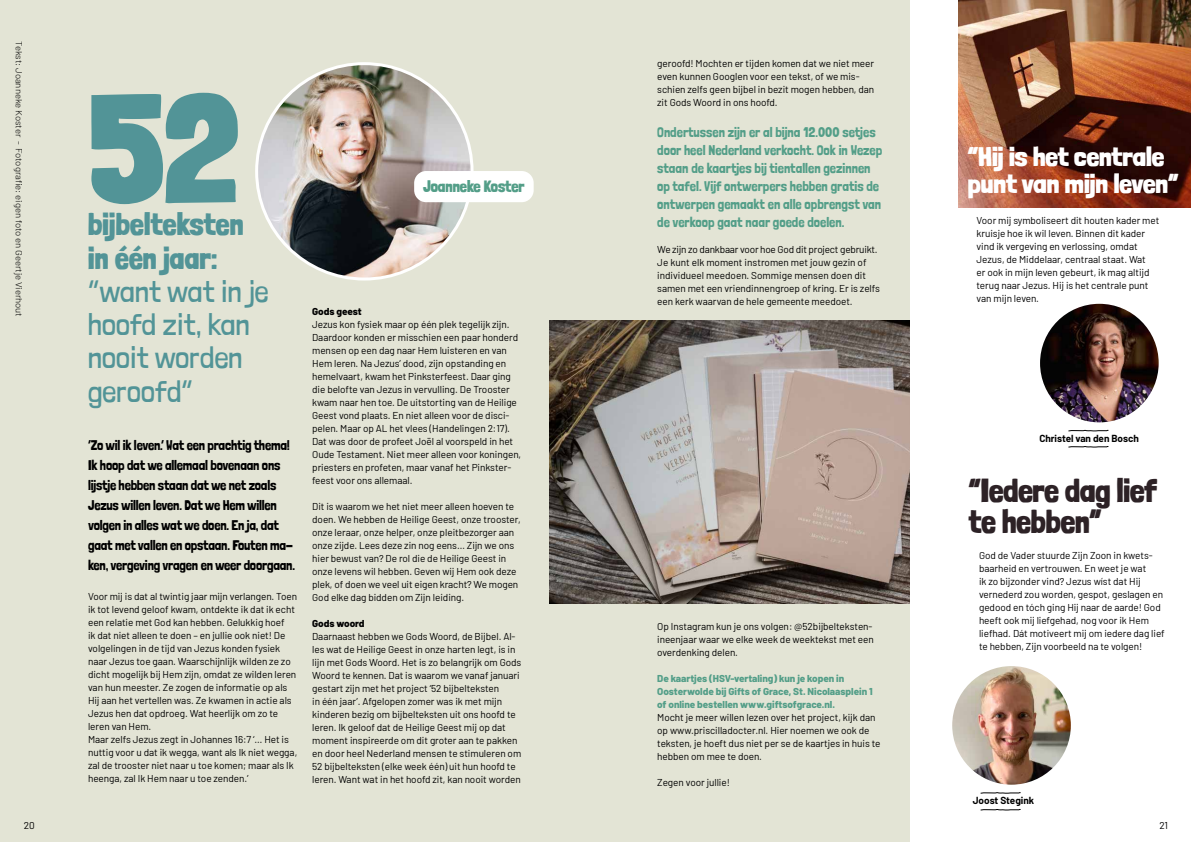
<style>
.page{position:relative;width:1191px;height:842px;background:#fff}
.page>*{position:absolute;margin:0;border:0;box-sizing:border-box;transform-origin:0 0}
.t1{font:900 152.5px "Londrina Solid";color:#529497}
.t2{font:900 32.2px/31.1px "Londrina Solid";color:#2d2226}
.t3{font:300 30.5px/33.3px "Londrina Solid";letter-spacing:.01em;color:#529497}
.t4{font:900 30.5px/33.3px "Londrina Solid";letter-spacing:.01em;color:#529497}
.t5{font:900 26.2px/27.1px "Londrina Solid";color:#fff;scale:1.07 1}
.t6{font:900 16px "Londrina Solid";color:#539e88}
.t7{font:14px/20px "Londrina Solid";letter-spacing:-.015em;color:#000}
.t8{font:14px/18px "Londrina Solid";color:#539e88}
.t9{font:10px/13px "Barlow";letter-spacing:-.005em;color:#000}
.t10{font:800 10px/13px "Barlow";letter-spacing:-.005em;color:#539e88}
.t11{font:700 10px "Barlow";letter-spacing:-.005em;color:#000}
.t12{font:800 10px "Barlow";letter-spacing:-.005em;color:#000}
.t13{font:300 9px "Barlow";letter-spacing:-.005em;color:#000;scale:1.06 1}
</style>
<div class="page">
<div style="left:0;top:0;width:909px;height:842px;background:#e3e4d5"></div>
<img style="left:549px;top:320px;width:360px;height:283px">
<img style="left:958px;top:0;width:233px;height:207px">
<img style="left:1040px;top:304px;width:118px;height:118px;border-radius:59px">
<svg style="left:1068px;top:446px;width:41px;height:2px"></svg>
<svg style="left:1068px;top:430px;width:41px;height:1px"></svg>
<img style="left:952px;top:666px;width:118px;height:119px;border-radius:59px">
<img style="left:257px;top:64px;width:215px;height:215px;border-radius:108px">
<svg style="left:980px;top:792px;width:41px;height:2px"></svg>
<svg style="left:980px;top:809px;width:41px;height:1px"></svg>
<div style="left:414px;top:171px;width:119px;height:31px;background:#fff;border-radius:12px"></div>
<p class="t13" style="left:26px;top:41px;width:262px;rotate:90deg">Tekst: Joanneke Koster - Fotografie: eigen foto en Geertje Vierhout</p>
<h1 class="t1" style="left:88px;top:59px;width:153px">52</h1>
<h3 class="t4" style="left:88px;top:208px;width:157px">bijbelteksten in één jaar:</h3>
<h3 class="t3" style="left:88px;top:274px;width:182px">“want wat in je hoofd zit, kan nooit worden geroofd”</h3>
<p class="t7" style="left:88px;top:435px;width:208px">‘Zo wil ik leven.’ Wat een prachtig thema!<br>Ik hoop dat we allemaal bovenaan ons lijstje hebben staan dat we net zoals Jezus willen leven. Dat we Hem willen volgen in alles wat we doen. En ja, dat gaat met vallen en opstaan. Fouten ma&shy;ken, vergeving vragen en weer doorgaan.</p>
<p class="t9" style="left:88px;top:589px;width:211px">Voor mij is dat al twintig jaar mijn verlangen. Toen ik tot levend geloof kwam, ontdekte ik dat ik echt een relatie met God kan hebben. Gelukkig hoef<br>ik dat niet alleen te doen – en jullie ook niet! De volgelingen in de tijd van Jezus konden fysiek naar Jezus toe gaan. Waarschijnlijk wilden ze zo dicht mogelijk bij Hem zijn, omdat ze wilden leren van hun meester. Ze zogen de informatie op als Hij aan het vertellen was. Ze kwamen in actie als Jezus hen dat opdroeg. Wat heerlijk om zo te leren van Hem.<br>Maar zelfs Jezus zegt in Johannes 16:7 ‘… Het is nuttig voor u dat ik wegga, want als Ik niet wegga, zal de trooster niet naar u toe komen; maar als Ik heenga, zal Ik Hem naar u toe zenden.’</p>
<h3 class="t6" style="left:423px;top:177px;width:103px">Joanneke Koster</h3>
<p class="t12" style="left:312px;top:304px;width:51px">Gods geest</p>
<p class="t9" style="left:312px;top:317px;width:210px">Jezus kon fysiek maar op één plek tegelijk zijn.<br>Daardoor konden er misschien een paar honderd mensen op een dag naar Hem luisteren en van Hem leren. Na Jezus’ dood, zijn opstanding en hemelvaart, kwam het Pinksterfeest. Daar ging die belofte van Jezus in vervulling. De Trooster kwam naar hen toe. De uitstorting van de Heilige Geest vond plaats. En niet alleen voor de disci&shy;pelen. Maar op AL het vlees (Handelingen 2:17).<br>Dat was door de profeet Joël al voorspeld in het Oude Testament. Niet meer alleen voor koningen, priesters en profeten, maar vanaf het Pinkster&shy;feest voor ons allemaal.</p>
<p class="t9" style="left:312px;top:499px;width:210px">Dit is waarom we het niet meer alleen hoeven te doen. We hebben de Heilige Geest, onze trooster, onze leraar, onze helper, onze pleitbezorger aan onze zijde. Lees deze zin nog eens… Zijn we ons hier bewust van? De rol die de Heilige Geest in onze levens wil hebben. Geven wij Hem ook deze plek, of doen we veel uit eigen kracht? We mogen God elke dag bidden om Zijn leiding.</p>
<p class="t12" style="left:312px;top:616px;width:54px">Gods woord</p>
<p class="t9" style="left:312px;top:629px;width:211px">Daarnaast hebben we Gods Woord, de Bijbel. Al&shy;les wat de Heilige Geest in onze harten legt, is in lijn met Gods Woord. Het is zo belangrijk om Gods Woord te kennen. Dat is waarom we vanaf januari gestart zijn met het project ‘52 bijbelteksten<br>in één jaar’. Afgelopen zomer was ik met mijn kinderen bezig om bijbelteksten uit ons hoofd te leren. Ik geloof dat de Heilige Geest mij op dat moment inspireerde om dit groter aan te pakken en door heel Nederland mensen te stimuleren om 52 bijbelteksten (elke week één) uit hun hoofd te leren. Want wat in het hoofd zit, kan nooit worden</p>
<p class="t9" style="left:657px;top:56px;width:218px">geroofd! Mochten er tijden komen dat we niet meer even kunnen Googlen voor een tekst, of we mis&shy;schien zelfs geen bijbel in bezit mogen hebben, dan zit Gods Woord in ons hoofd.</p>
<p class="t8" style="left:657px;top:123px;width:227px">Ondertussen zijn er al bijna 12.000 setjes door heel Nederland verkocht. Ook in Wezep staan de kaartjes bij tientallen gezinnen op tafel. Vijf ontwerpers hebben gratis de ontwerpen gemaakt en alle opbrengst van de verkoop gaat naar goede doelen.</p>
<p class="t9" style="left:657px;top:242px;width:224px">We zijn zo dankbaar voor hoe God dit project gebruikt.<br>Je kunt elk moment instromen met jouw gezin of individueel meedoen. Sommige mensen doen dit samen met een vriendinnengroep of kring. Er is zelfs een kerk waarvan de hele gemeente meedoet.</p>
<p class="t9" style="left:657px;top:619px;width:218px">Op Instagram kun je ons volgen: @52bijbelteksten&shy;ineenjaar waar we elke week de weektekst met een overdenking delen.</p>
<p class="t10" style="left:657px;top:671px;width:217px">De kaartjes (HSV-vertaling) kun je kopen in<br>Oosterwolde bij Gifts of Grace, St. Nicolaasplein 1 of online bestellen www.giftsofgrace.nl.</p>
<p class="t9" style="left:657px;top:710px;width:225px">Mocht je meer willen lezen over het project, kijk dan op www.priscilladocter.nl. Hier noemen we ook de teksten, je hoeft dus niet per se de kaartjes in huis te hebben om mee te doen.</p>
<p class="t9" style="left:657px;top:775px;width:74px">Zegen voor jullie!</p>
<h3 class="t5" style="left:968px;top:143px;width:198px">“Hij is het centrale punt van mijn leven”</h3>
<p class="t9" style="left:976px;top:213px;width:184px">Voor mij symboliseert dit houten kader met kruisje hoe ik wil leven. Binnen dit kader vind ik vergeving en verlossing, omdat Jezus, de Middelaar, centraal staat. Wat<br>er ook in mijn leven gebeurt, ik mag altijd terug naar Jezus. Hij is het centrale punt van mijn leven.</p>
<p class="t11" style="left:1039px;top:431px;width:101px">Christel van den Bosch</p>
<h2 class="t2" style="left:969px;top:475px;width:189px">“Iedere dag lief te hebben”</h2>
<p class="t9" style="left:979px;top:548px;width:187px">God de Vader stuurde Zijn Zoon in kwets&shy;baarheid en vertrouwen. En weet je wat<br>ik zo bijzonder vind? Jezus wíst dat Hij vernederd zou worden, gespot, geslagen en gedood en tóch ging Hij naar de aarde! God heeft ook mij liefgehad, nog voor ik Hem liefhad. Dát motiveert mij om iedere dag lief te hebben, Zijn voorbeeld na te volgen!</p>
<p class="t11" style="left:972px;top:793px;width:63px">Joost Stegink</p>
<p class="t9" style="left:24px;top:818px;width:13px">20</p>
<p class="t9" style="left:1159px;top:818px;width:10px">21</p>
</div>
